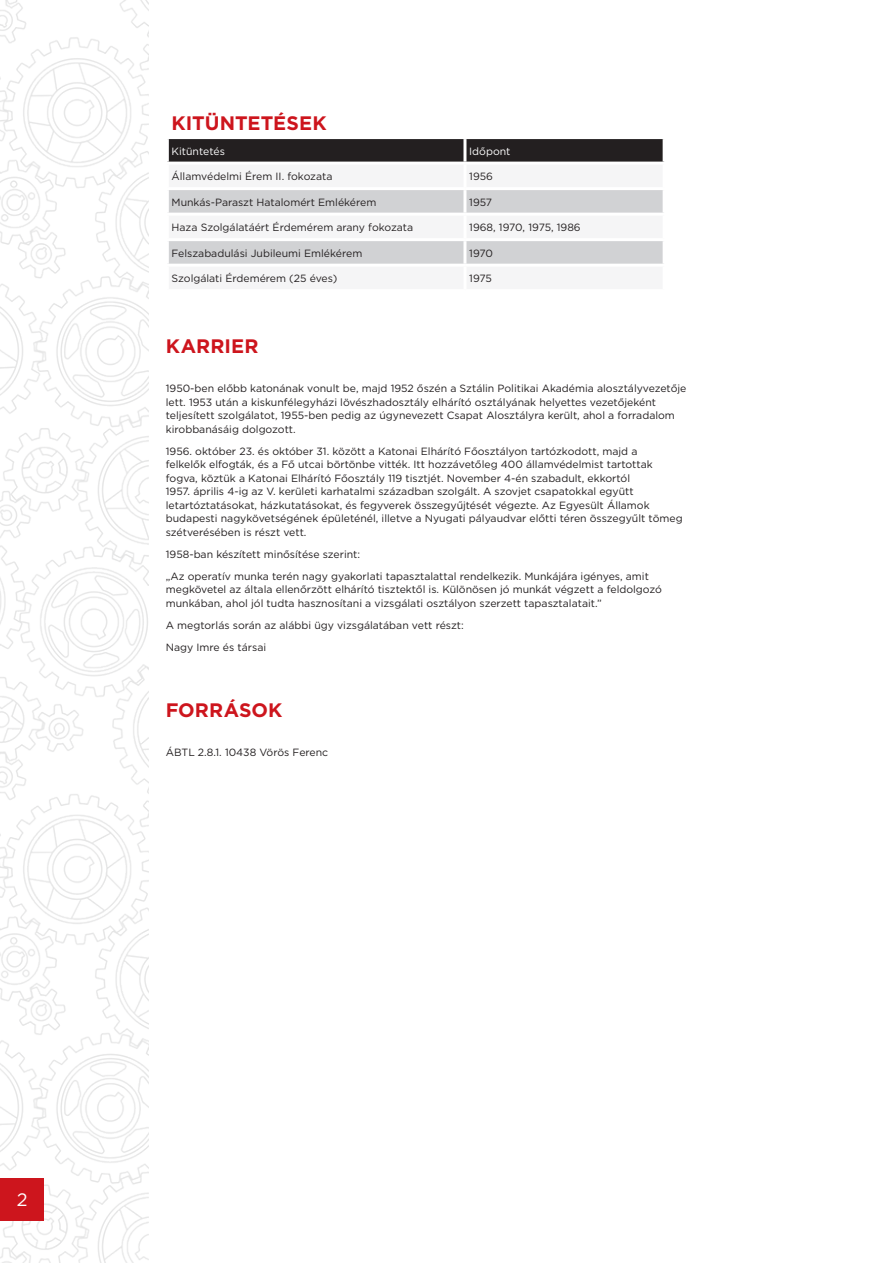
<style>
.page{position:relative;width:893px;height:1263px;background:#fff}
.page>*{position:absolute;margin:0;border:0;box-sizing:border-box;transform-origin:0 0}
.t1{font:700 19.5px "Gotham";letter-spacing:.005em;color:#cd151d}
.t2{font:18px "Gotham";color:#fff}
.t3{font:10.5px/13.5px "Gotham";color:#231f20}
.t4{font:10.5px "Gotham";color:#fff}
</style>
<div class="page">
<img style="left:0;top:0;width:149px;height:1263px">
<div style="left:0;top:1178px;width:44px;height:42px;background:#cd151d"></div>
<svg style="left:169px;top:139px;width:494px;height:23px;background:#272425"></svg>
<svg style="left:169px;top:190px;width:494px;height:74px"></svg>
<hr style="left:463px;top:190px;width:3px;height:23px;background:#fff">
<hr style="left:463px;top:216px;width:3px;height:22px;background:#fff">
<hr style="left:463px;top:241px;width:3px;height:23px;background:#fff">
<hr style="left:166px;top:213px;width:299px;height:3px;background:#fff">
<hr style="left:465px;top:213px;width:201px;height:3px;background:#fff">
<hr style="left:166px;top:238px;width:299px;height:3px;background:#fff">
<hr style="left:465px;top:238px;width:201px;height:3px;background:#fff">
<hr style="left:463px;top:139px;width:3px;height:23px;background:#fff">
<h1 class="t1" style="left:172px;top:111px;width:157px">KITÜNTETÉSEK</h1>
<p class="t4" style="left:172px;top:144px;width:55px">Kitüntetés</p>
<p class="t4" style="left:469px;top:144px;width:43px">Időpont</p>
<p class="t3" style="left:172px;top:169px;width:162px">Államvédelmi Érem II. fokozata</p>
<p class="t3" style="left:469px;top:169px;width:25px">1956</p>
<p class="t3" style="left:172px;top:195px;width:206px">Munkás-Paraszt Hatalomért Emlékérem</p>
<p class="t3" style="left:469px;top:195px;width:24px">1957</p>
<p class="t3" style="left:172px;top:220px;width:243px">Haza Szolgálatáért Érdemérem arany fokozata</p>
<p class="t3" style="left:469px;top:220px;width:113px">1968, 1970, 1975, 1986</p>
<p class="t3" style="left:172px;top:246px;width:192px">Felszabadulási Jubileumi Emlékérem</p>
<p class="t3" style="left:469px;top:246px;width:25px">1970</p>
<p class="t3" style="left:172px;top:271px;width:167px">Szolgálati Érdemérem (25 éves)</p>
<p class="t3" style="left:469px;top:271px;width:24px">1975</p>
<h1 class="t1" style="left:166px;top:333px;width:94px">KARRIER</h1>
<p class="t3" style="left:166px;top:382px;width:522px">1950-ben előbb katonának vonult be, majd 1952 őszén a Sztálin Politikai Akadémia alosztályvezetője lett. 1953 után a kiskunfélegyházi lövészhadosztály elhárító osztályának helyettes vezetőjeként teljesített szolgálatot, 1955-ben pedig az úgynevezett Csapat Alosztályra került, ahol a forradalom kirobbanásáig dolgozott.</p>
<p class="t3" style="left:166px;top:444px;width:518px">1956. október 23. és október 31. között a Katonai Elhárító Főosztályon tartózkodott, majd a<br>felkelők elfogták, és a Fő utcai börtönbe vitték. Itt hozzávetőleg 400 államvédelmist tartottak fogva, köztük a Katonai Elhárító Főosztály 119 tisztjét. November 4-én szabadult, ekkortól<br>1957. április 4-ig az V. kerületi karhatalmi században szolgált. A szovjet csapatokkal együtt letartóztatásokat, házkutatásokat, és fegyverek összegyűjtését végezte. Az Egyesült Államok budapesti nagykövetségének épületénél, illetve a Nyugati pályaudvar előtti téren összegyűlt tömeg szétverésében is részt vett.</p>
<p class="t3" style="left:166px;top:543px;width:485px;line-height:22px">1958-ban készített minősítése szerint:<br>„Az operatív munka terén nagy gyakorlati tapasztalattal rendelkezik. Munkájára igényes, amit</p>
<p class="t3" style="left:166px;top:583px;width:498px">megkövetel az általa ellenőrzött elhárító tisztektől is. Különösen jó munkát végzett a feldolgozó munkában, ahol jól tudta hasznosítani a vizsgálati osztályon szerzett tapasztalatait.”</p>
<p class="t3" style="left:166px;top:614px;width:299px;line-height:22px">A megtorlás során az alábbi ügy vizsgálatában vett részt:<br>Nagy Imre és társai</p>
<h1 class="t1" style="left:166px;top:697px;width:118px">FORRÁSOK</h1>
<p class="t3" style="left:166px;top:745px;width:164px">ÁBTL 2.8.1. 10438 Vörös Ferenc</p>
<h2 class="t2" style="left:17px;top:1188px;width:12px">2</h2>
</div>
